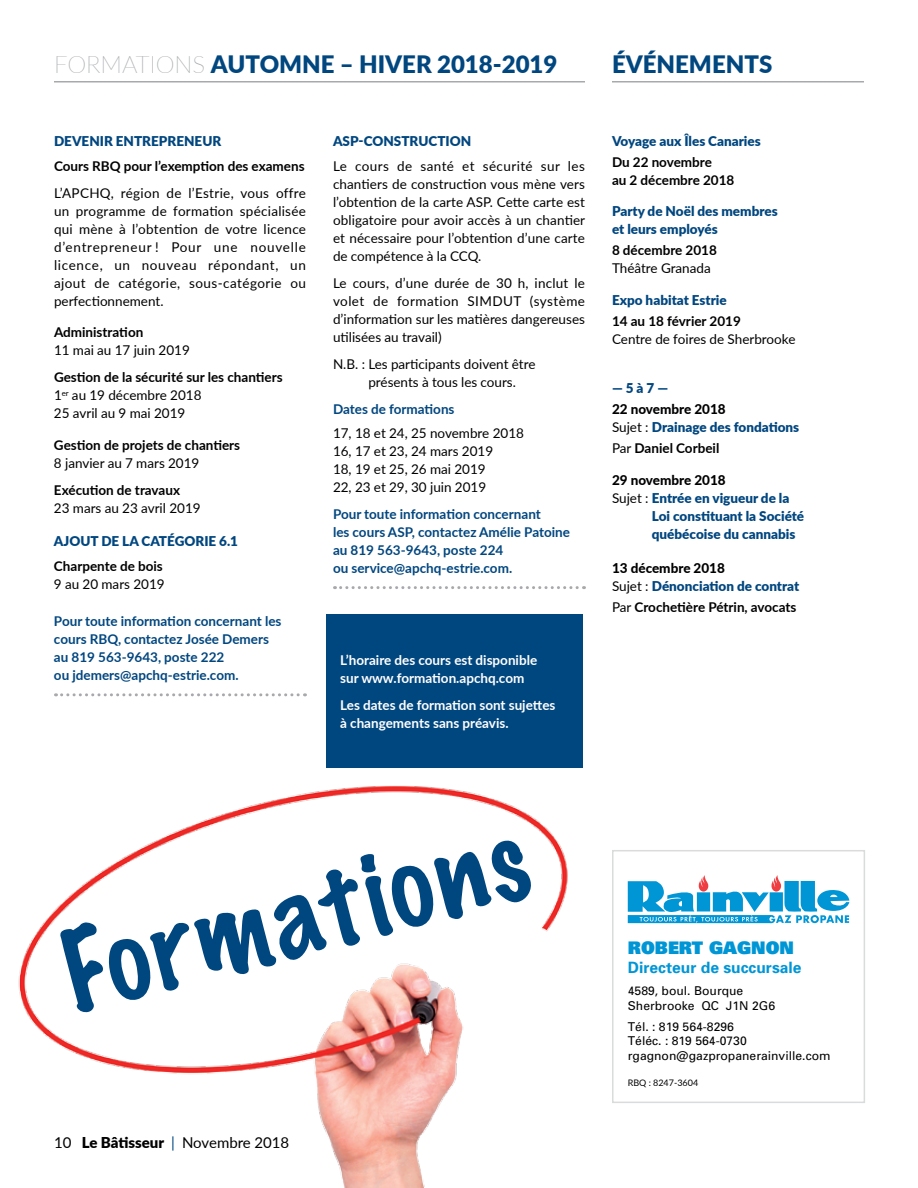
<style>
.page{position:relative;width:918px;height:1188px;background:#fff}
.page>*{position:absolute;margin:0;border:0;box-sizing:border-box;transform-origin:0 0}
.t1{font:100 104.4px "Marker Felt";color:#00467f}
.t2{font:900 24px "Lato";color:#00467f}
.t3{font:900 17.4px "Univers";color:#0096d6}
.t4{font:700 15.6px "Univers";color:#0096d6}
.t5{font:15px "Lato";color:#000}
.t6{font:13.5px/18px "Lato";color:#000;text-align:justify}
.t7{font:900 13.5px/18px "Lato";color:#00467f}
.t8{font:700 13.5px/18px "Lato";color:#000}
.t9{font:700 13.5px/18px "Lato";color:#00467f}
.t10{font:700 13.5px/18px "Lato";color:#fff}
.t11{font:800 13.5px "Lato";color:#000}
.t12{font:12.15px/14.5px "Univers";color:#000}
.t13{font:9px "Lato";color:#000}
.s1{font-weight:100;color:#a7a9ac}
.s2{font-weight:400}
.s3{font-weight:800;color:#000}
.s4{font-weight:400;color:#000}
.s5{font-weight:900}
.s6{color:#00467f}
</style>
<div class="page">
<svg style="left:56px;top:693px;width:249px;height:3px"></svg>
<svg style="left:341px;top:586px;width:244px;height:3px"></svg>
<div style="left:327px;top:614px;width:256px;height:154px;background:#00467f"></div>
<img style="left:18px;top:785px;width:550px;height:403px">
<hr style="left:54px;top:81px;width:531px;height:1px;background:#a7a9ac">
<hr style="left:612px;top:81px;width:252px;height:1px;background:#a7a9ac">
<div style="left:612px;top:850px;width:253px;height:253px;border:2px solid #dadbdc"></div>
<svg style="left:628px;top:875px;width:221px;height:48px"></svg>
<h2 class="t2" style="left:54px;top:47px;width:505px"><span class="s1">FORMATI ONS</span> AUTOMNE – HIVER 2018-2019</h2>
<h2 class="t2" style="left:612px;top:47px;width:162px">ÉVÉNEMENTS</h2>
<p class="t7" style="left:54px;top:131px;width:20px">Devenir</p>
<p class="t7" style="left:116px;top:131px;width:10px">entrepreneur</p>
<p class="t8" style="left:54px;top:156px;width:252px">Cours RBQ pour l’exemption des examens</p>
<p class="t6" style="left:54px;top:183px;width:254px">L’APCHQ, région de l’Estrie, vous offre un programme de formation spécialisée qui mène à l’obtention de votre licence d’entrepreneur ! Pour une nouvelle licence, un nouveau répondant, un ajout de catégorie, sous-catégorie ou perfectionnement.</p>
<p class="t8" style="left:54px;top:323px;width:91px">Administration</p>
<p class="t6" style="left:54px;top:341px;width:137px">11 mai au 17 juin 2019</p>
<p class="t8" style="left:54px;top:368px;width:230px">Gestion de la sécurité sur les chantiers<br><span class="s2">1</span><sup>er</sup> <span class="s2">au 19 décembre 2018<br>25 avril au 9 mai 2019</span></p>
<p class="t8" style="left:54px;top:435px;width:188px">Gestion de projets de chantiers</p>
<p class="t6" style="left:54px;top:453px;width:147px">8 janvier au 7 mars 2019</p>
<p class="t8" style="left:54px;top:480px;width:128px">Exécution de travaux</p>
<p class="t6" style="left:54px;top:498px;width:148px">23 mars au 23 avril 2019</p>
<p class="t7" style="left:54px;top:532px;width:186px">AJOUT DE LA CATÉGORIE 6.1</p>
<p class="t8" style="left:54px;top:557px;width:110px">Charpente de bois</p>
<p class="t6" style="left:54px;top:575px;width:112px">9 au 20 mars 2019</p>
<p class="t9" style="left:54px;top:611px;width:229px">Pour toute information concernant les cours RBQ, contactez Josée Demers au 819 563-9643, poste 222<br>ou jdemers@apchq-estrie.com.</p>
<p class="t7" style="left:333px;top:131px;width:50px">ASP-Construction</p>
<p class="t6" style="left:333px;top:156px;width:254px">Le cours de santé et sécurité sur les chantiers de construction vous mène vers l’obtention de la carte ASP. Cette carte est obligatoire pour avoir accès à un chantier et nécessaire pour l’obtention d’une carte de compétence à la CCQ.</p>
<p class="t6" style="left:333px;top:273px;width:254px">Le cours, d’une durée de 30 h, inclut le volet de formation SIMDUT (système d’information sur les matières dangereuses utilisées au travail)</p>
<p class="t6" style="left:368px;top:354px;width:169px;text-indent:-35px">N.B. : Les participants doivent être présents à tous les cours.</p>
<p class="t9" style="left:333px;top:399px;width:123px">Dates de formations</p>
<p class="t6" style="left:333px;top:423px;width:193px;text-align:left">17, 18 et 24, 25 novembre 2018<br>16, 17 et 23, 24 mars 2019<br>18, 19 et 25, 26 mai 2019<br>22, 23 et 29, 30 juin 2019</p>
<p class="t9" style="left:333px;top:504px;width:239px">Pour toute information concernant<br>les cours ASP, contactez Amélie Patoine au 819 563-9643, poste 224<br>ou service@apchq-estrie.com.</p>
<p class="t10" style="left:340px;top:650px;width:199px">L’horaire des cours est disponible sur www.formation.apchq.com</p>
<p class="t10" style="left:340px;top:695px;width:217px">Les dates de formation sont sujettes à changements sans préavis.</p>
<p class="t7" style="left:612px;top:131px;width:150px">Voyage aux Îles Canaries</p>
<p class="t8" style="left:612px;top:152px;width:124px">Du 22 novembre<br>au 2 décembre 2018</p>
<p class="t7" style="left:612px;top:202px;width:167px">Party de Noël des membres et leurs employés</p>
<p class="t8" style="left:612px;top:241px;width:106px">8 décembre 2018</p>
<p class="t6" style="left:612px;top:259px;width:100px">Théâtre Granada</p>
<p class="t7" style="left:612px;top:290px;width:116px">Expo habitat Estrie</p>
<p class="t8" style="left:612px;top:311px;width:130px">14 au 18 février 2019</p>
<p class="t6" style="left:612px;top:329px;width:185px">Centre de foires de Sherbrooke</p>
<p class="t7" style="left:612px;top:379px;width:58px">— 5 à 7 —</p>
<p class="t7" style="left:612px;top:400px;width:189px"><span class="s3">22 novembre 2018<br></span><span class="s4">Sujet :</span> Drainage des fondations</p>
<p class="t8" style="left:612px;top:439px;width:109px"><span class="s2">Par</span> Daniel Corbeil</p>
<p class="t11" style="left:612px;top:470px;width:115px">29 novembre 2018</p>
<p class="t7" style="left:612px;top:488px;width:179px"><span class="s4">Sujet :</span> Entrée en vigueur de la</p>
<p class="t7" style="left:652px;top:506px;width:154px">Loi constituant la Société</p>
<p class="t7" style="left:652px;top:524px;width:145px">québécoise du cannabis</p>
<p class="t7" style="left:612px;top:559px;width:189px"><span class="s3">13 décembre 2018<br></span><span class="s4">Sujet :</span> Dénonciation de contrat</p>
<p class="t8" style="left:612px;top:598px;width:186px"><span class="s2">Par</span> Crochetière Pétrin, avocats</p>
<h1 class="t1" style="left:42px;top:897px;width:479px;rotate:-15deg">Formations</h1>
<p class="t5" style="left:54px;top:1131px;width:237px">10 <span class="s5">Le Bâtisseur</span> <span class="s6">|</span> Novembre 2018</p>
<p class="t3" style="left:628px;top:936px;width:168px">ROBERT GAGNON</p>
<p class="t4" style="left:628px;top:957px;width:175px">Directeur de succursale</p>
<p class="t12" style="left:628px;top:983px;width:149px">4589, boul. Bourque<br>Sherbrooke QC J1N 2G6</p>
<p class="t12" style="left:628px;top:1019px;width:204px">Tél. : 819 564-8296<br>Téléc. : 819 564-0730 rgagnon@gazpropanerainville.com</p>
<p class="t13" style="left:628px;top:1077px;width:72px">RBQ : 8247-3604</p>
</div>
